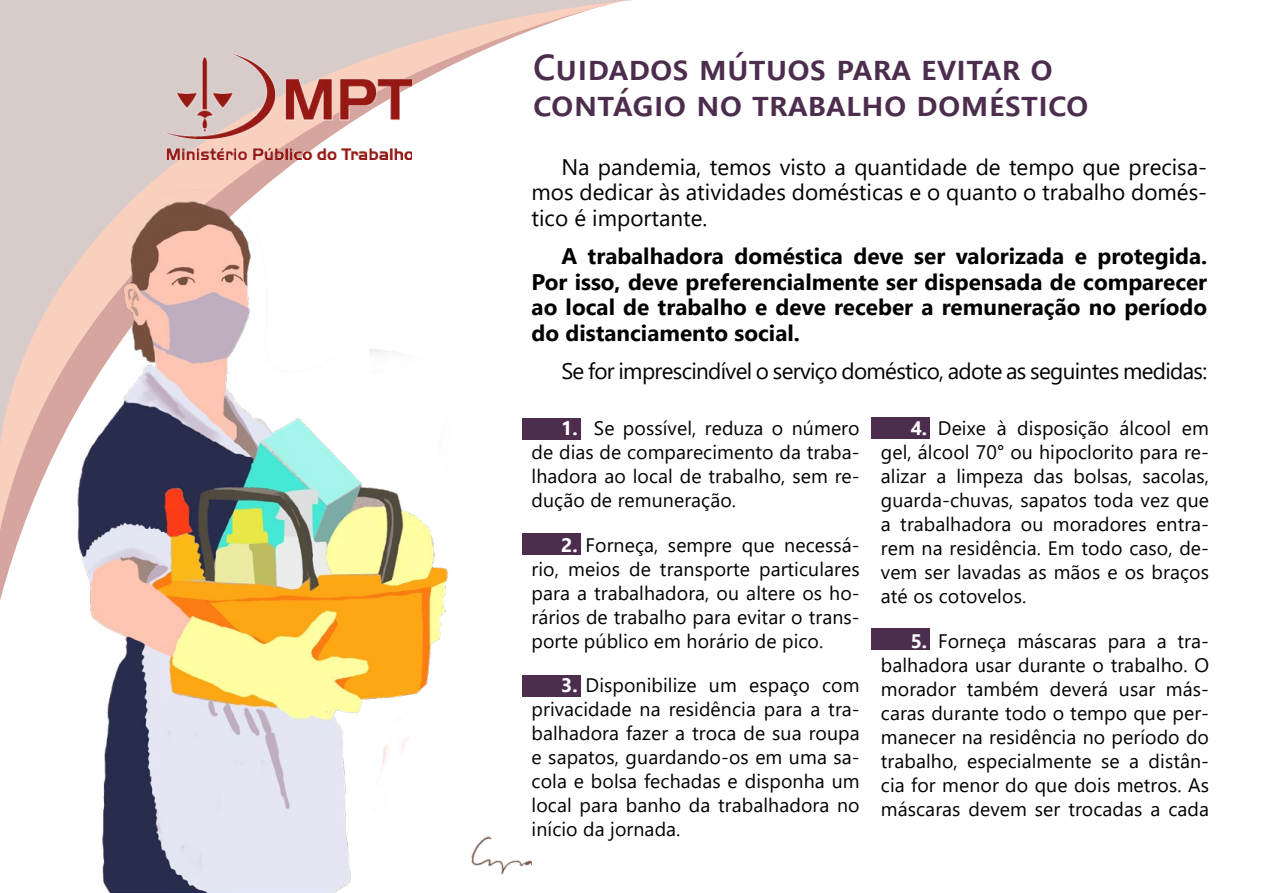
<style>
.page{position:relative;width:1263px;height:893px;background:#fff}
.page>*{position:absolute;margin:0;border:0;box-sizing:border-box;transform-origin:0 0}
.t1{font:600 36px/36px "Segoe UI";color:#4c2d4d}
.t2{font:22.5px/25.5px "Segoe UI";letter-spacing:-.03em;color:#020203;text-align:justify}
.t3{font:700 22.5px/25.5px "Segoe UI";color:#020203;text-align:justify}
.t4{font:19.5px/24px "Segoe UI";letter-spacing:.005em;color:#020203;text-align:justify}
.s1{font-weight:700;color:#fff}
</style>
<div class="page">
<svg style="left:0;top:0;width:628px;height:530px"></svg>
<img style="left:32px;top:189px;width:499px;height:703px">
<div style="left:871px;top:417px;width:58px;height:22px;background:#4c2d4d"></div>
<div style="left:871px;top:628px;width:58px;height:21px;background:#4c2d4d"></div>
<div style="left:523px;top:418px;width:58px;height:21px;background:#4c2d4d"></div>
<div style="left:523px;top:534px;width:58px;height:21px;background:#4c2d4d"></div>
<div style="left:523px;top:675px;width:58px;height:22px;background:#4c2d4d"></div>
<img style="left:165px;top:54px;width:246px;height:106px">
<h1 class="t1" style="left:533px;top:47px;width:557px">Cuidados mútuos para evitar o contágio no trabalho doméstico</h1>
<p class="t2" style="left:531px;top:152px;width:677px;text-indent:30px">Na pandemia, temos visto a quantidade de tempo que precisa&shy;mos dedicar às atividades domésticas e o quanto o trabalho domés&shy;tico é importante.</p>
<p class="t3" style="left:531px;top:241px;width:677px;text-indent:30px">A trabalhadora doméstica deve ser valorizada e protegida.<br>Por isso, deve preferencialmente ser dispensada de comparecer ao local de trabalho e deve receber a remuneração no período do distanciamento social.</p>
<p class="t2" style="left:561px;top:356px;width:647px">Se for imprescindível o serviço doméstico, adote as seguintes medidas:</p>
<p class="t4" style="left:532px;top:414px;width:330px;text-indent:30px"><span class="s1">1.</span> Se possível, reduza o número de dias de comparecimento da traba&shy;lhadora ao local de trabalho, sem re&shy;dução de remuneração.</p>
<p class="t4" style="left:532px;top:531px;width:330px;text-indent:30px"><span class="s1">2.</span> Forneça, sempre que necessá&shy;rio, meios de transporte particulares para a trabalhadora, ou altere os ho&shy;rários de trabalho para evitar o trans&shy;porte público em horário de pico.</p>
<p class="t4" style="left:532px;top:672px;width:330px;text-indent:30px"><span class="s1">3.</span> Disponibilize um espaço com privacidade na residência para a tra&shy;balhadora fazer a troca de sua roupa e sapatos, guardando-os em uma sa&shy;cola e bolsa fechadas e disponha um local para banho da trabalhadora no início da jornada.</p>
<p class="t4" style="left:881px;top:415px;width:330px;text-indent:30px"><span class="s1">4.</span> Deixe à disposição álcool em gel, álcool 70° ou hipoclorito para re&shy;alizar a limpeza das bolsas, sacolas, guarda-chuvas, sapatos toda vez que a trabalhadora ou moradores entra&shy;rem na residência. Em todo caso, de&shy;vem ser lavadas as mãos e os braços até os cotovelos.</p>
<p class="t4" style="left:881px;top:627px;width:330px;text-indent:30px"><span class="s1">5.</span> Forneça máscaras para a tra&shy;balhadora usar durante o trabalho. O morador também deverá usar más&shy;caras durante todo o tempo que per&shy;manecer na residência no período do trabalho, especialmente se a distân&shy;cia for menor do que dois metros. As máscaras devem ser trocadas a cada</p>
</div>
